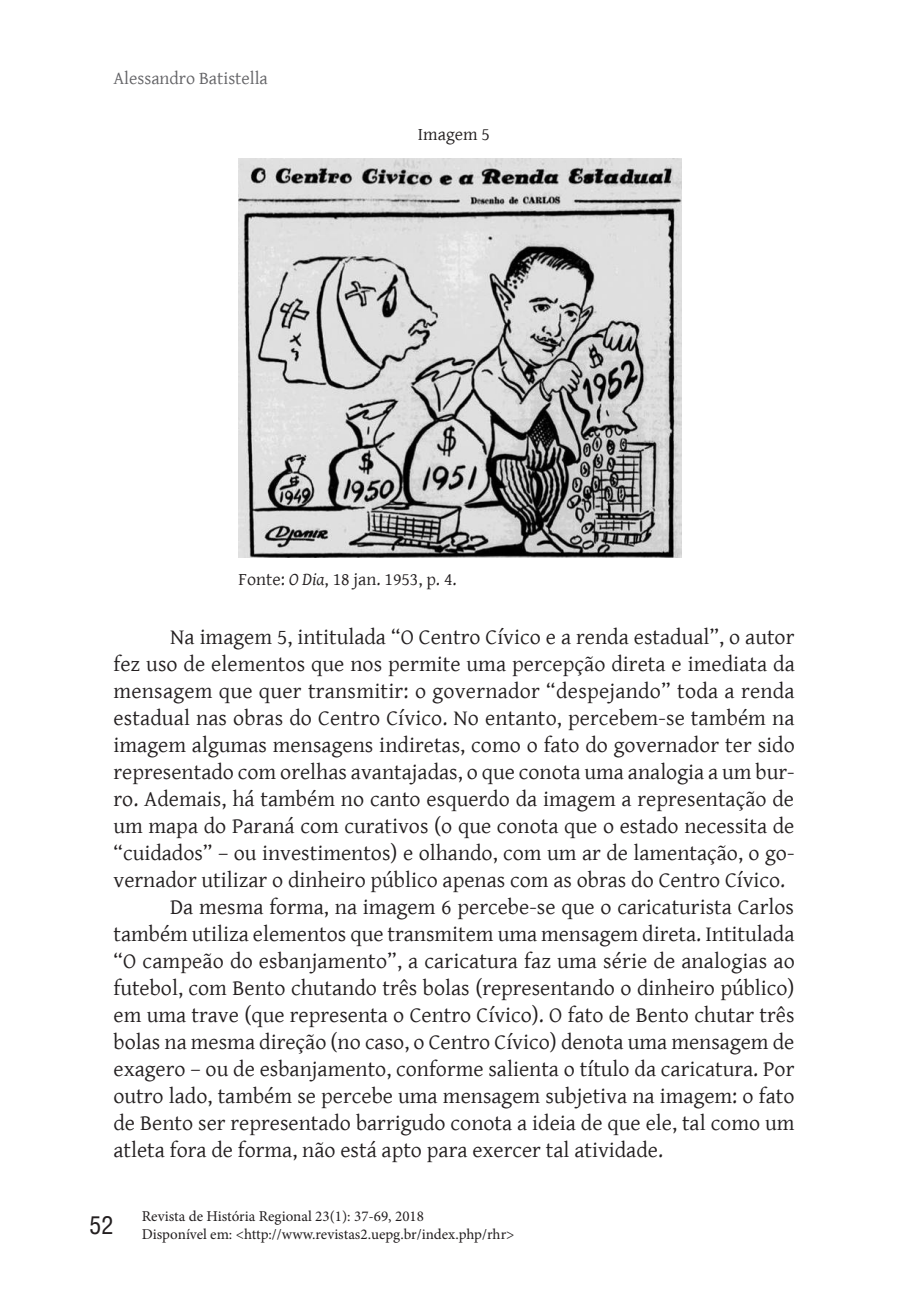
<style>
.page{position:relative;width:908px;height:1304px;background:#fff}
.page>*{position:absolute;margin:0;border:0;box-sizing:border-box;transform-origin:0 0}
.t1{font:condensed 24px "Helvetica";color:#231f20}
.t2{font:22px "Gentium Basic";color:#231f20}
.t3{font:18px "Gentium Basic";color:#231f20}
.t4{font:18px "Gentium Basic";color:#636366}
.t5{font:15px/18px "Minion Pro";color:#231f20}
.s1{font-style:italic}
</style>
<div class="page">
<img style="left:238px;top:158px;width:442px;height:399px">
<p class="t4" style="left:113px;top:65px;width:156px">Alessandro Batistella</p>
<p class="t3" style="left:418px;top:121px;width:74px">Imagem 5</p>
<p class="t3" style="left:238px;top:566px;width:219px">Fonte: <span class="s1">O Dia</span>, 18 jan. 1953, p. 4.</p>
<p class="t2" style="left:170px;top:621px;width:625px">Na imagem 5, intitulada “O Centro Cívico e a renda estadual”, o autor</p>
<p class="t2" style="left:113px;top:648px;width:682px">fez uso de elementos que nos permite uma percepção direta e imediata da</p>
<p class="t2" style="left:113px;top:675px;width:682px">mensagem que quer transmitir: o governador “despejando” toda a renda</p>
<p class="t2" style="left:113px;top:702px;width:682px">estadual nas obras do Centro Cívico. No entanto, percebem-se também na</p>
<p class="t2" style="left:113px;top:729px;width:682px">imagem algumas mensagens indiretas, como o fato do governador ter sido</p>
<p class="t2" style="left:113px;top:756px;width:682px">representado com orelhas avantajadas, o que conota uma analogia a um bur-</p>
<p class="t2" style="left:113px;top:783px;width:681px">ro. Ademais, há também no canto esquerdo da imagem a representação de</p>
<p class="t2" style="left:113px;top:810px;width:682px">um mapa do Paraná com curativos (o que conota que o estado necessita de</p>
<p class="t2" style="left:113px;top:837px;width:682px">“cuidados” – ou investimentos) e olhando, com um ar de lamentação, o go-</p>
<p class="t2" style="left:113px;top:864px;width:673px">vernador utilizar o dinheiro público apenas com as obras do Centro Cívico.</p>
<p class="t2" style="left:170px;top:891px;width:625px">Da mesma forma, na imagem 6 percebe-se que o caricaturista Carlos</p>
<p class="t2" style="left:113px;top:918px;width:682px">também utiliza elementos que transmitem uma mensagem direta. Intitulada</p>
<p class="t2" style="left:113px;top:945px;width:682px">“O campeão do esbanjamento”, a caricatura faz uma série de analogias ao</p>
<p class="t2" style="left:113px;top:972px;width:682px">futebol, com Bento chutando três bolas (representando o dinheiro público)</p>
<p class="t2" style="left:113px;top:999px;width:682px">em uma trave (que representa o Centro Cívico). O fato de Bento chutar três</p>
<p class="t2" style="left:113px;top:1026px;width:682px">bolas na mesma direção (no caso, o Centro Cívico) denota uma mensagem de</p>
<p class="t2" style="left:113px;top:1053px;width:682px">exagero – ou de esbanjamento, conforme salienta o título da caricatura. Por</p>
<p class="t2" style="left:113px;top:1080px;width:682px">outro lado, também se percebe uma mensagem subjetiva na imagem: o fato</p>
<p class="t2" style="left:113px;top:1107px;width:682px">de Bento ser representado barrigudo conota a ideia de que ele, tal como um</p>
<p class="t2" style="left:113px;top:1134px;width:551px">atleta fora de forma, não está apto para exercer tal atividade.</p>
<p class="t1" style="left:89px;top:1209px;width:25px">52</p>
<p class="t5" style="left:142px;top:1207px;width:374px">Revista de História Regional 23(1): 37-69, 2018<br>Disponível em: &lt;http://www.revistas2.uepg.br/index.php/rhr&gt;</p>
</div>
